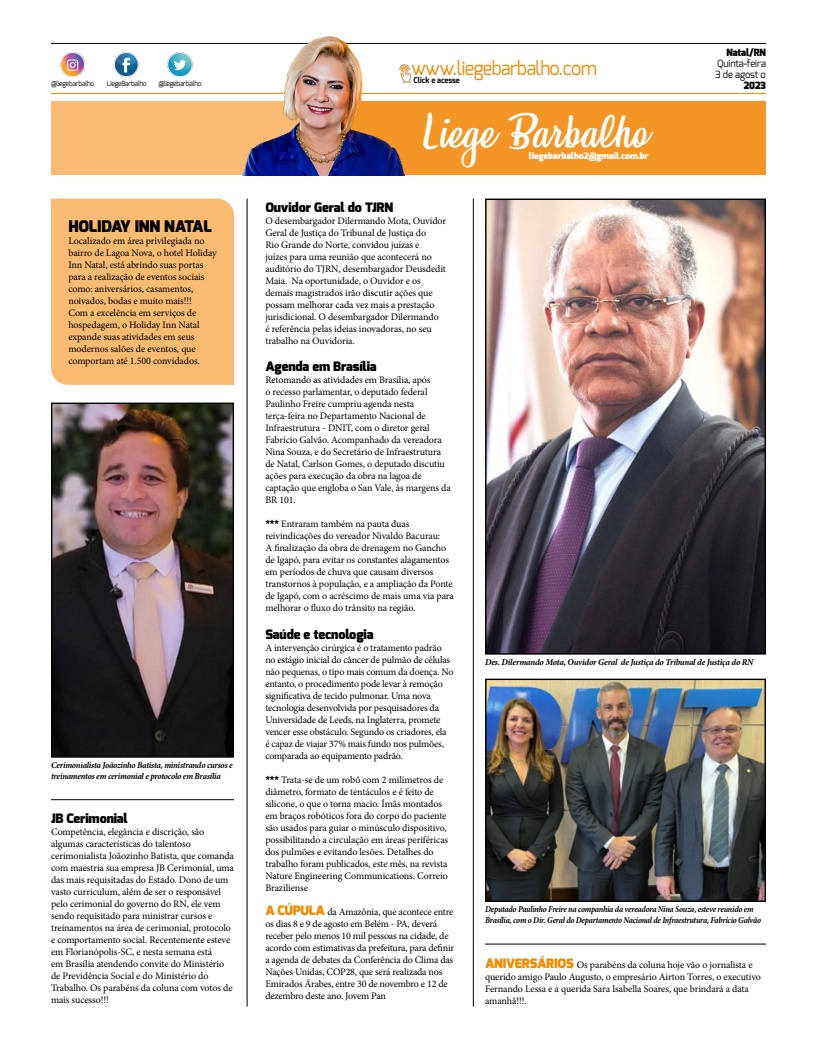
<style>
.page{position:relative;width:817px;height:1049px;background:#fff}
.page>*{position:absolute;margin:0;border:0;box-sizing:border-box;transform-origin:0 0}
.t1{font:41px "Honeymoon Personal Use";color:#fff}
.t2{font:19.1px "Exo";letter-spacing:-.03em;color:#f08a00;scale:.95 1}
.t3{font:900 16px "Exo";letter-spacing:-.01em;color:#000}
.t4{font:900 13px "Exo";letter-spacing:-.01em;color:#000}
.t5{font:10px/12px "Minion Pro";letter-spacing:-.015em;color:#000}
.t6{font:10px/11px "Exo";letter-spacing:-.01em;color:#000;scale:.95 1}
.t7{font:900 10px "Exo";letter-spacing:-.01em;color:#000;scale:.95 1}
.t8{font:italic 700 9px/10.8px "Minion Pro";letter-spacing:-.03em;color:#000;scale:.9 1}
.t9{font:italic 700 9px/10.8px "Minion Pro";letter-spacing:-.03em;color:#000;scale:.95 1}
.t10{font:italic 700 9px "Minion Pro";letter-spacing:-.03em;color:#000}
.t11{font:900 9px "Exo";letter-spacing:-.01em;color:#fff}
.t12{font:700 8px "Exo";letter-spacing:-.01em;color:#000;scale:.95 1}
.t13{font:7px "Exo";letter-spacing:-.03em;color:#000;scale:.95 1}
.s1{font-family:"Helvetica Neue LT 95 Blk"}
.s2{font-family:"Exo";font-weight:900;font-size:13px;color:#f08a00}
</style>
<div class="page">
<hr style="left:51px;top:43px;width:714px;height:1px;background:#000">
<hr style="left:51px;top:93px;width:714px;height:1px;background:#f08a00">
<img style="left:60px;top:52px;width:25px;height:24px">
<img style="left:114px;top:52px;width:25px;height:24px">
<img style="left:168px;top:52px;width:24px;height:24px">
<div style="left:51px;top:101px;width:595px;height:74px;background:#f9ba72"></div>
<div style="left:329px;top:101px;width:436px;height:74px;background:#f39626"></div>
<img style="left:217px;top:36px;width:209px;height:139px">
<img style="left:394px;top:63px;width:21px;height:21px">
<div style="left:51px;top:199px;width:183px;height:186px;background:#f9ba72"></div>
<hr style="left:247px;top:199px;width:1px;height:807px;background:#000">
<hr style="left:473px;top:199px;width:1px;height:807px;background:#000">
<hr style="left:51px;top:799px;width:183px;height:1px;background:#000">
<img style="left:53px;top:405px;width:179px;height:351px">
<div style="left:51px;top:403px;width:183px;height:355px;border:1px solid #000"></div>
<hr style="left:485px;top:944px;width:280px;height:1px;background:#000">
<img style="left:487px;top:201px;width:276px;height:452px">
<div style="left:485px;top:199px;width:280px;height:456px;border:1px solid #000"></div>
<img style="left:487px;top:681px;width:276px;height:219px">
<div style="left:485px;top:679px;width:280px;height:223px;border:1px solid #000"></div>
<p class="t13" style="left:51px;top:79px;width:47px">@liegebarbalho</p>
<p class="t13" style="left:107px;top:79px;width:43px">LiegeBarbalho</p>
<p class="t13" style="left:158px;top:79px;width:47px">@liegebarbalho</p>
<h3 class="t3" style="left:68px;top:216px;width:145px">HOLIDAY INN NATAL</h3>
<p class="t5" style="left:68px;top:234px;width:150px">Localizado em área privilegiada no bairro de Lagoa Nova, o hotel Holiday Inn Natal, está abrindo suas portas para a realização de eventos sociais como: aniversários, casamentos, noivados, bodas e muito mais!!!<br>Com a excelência em serviços de hospedagem, o Holiday Inn Natal expande suas atividades em seus modernos salões de eventos, que comportam até 1.500 convidados.</p>
<p class="t9" style="left:51px;top:759px;width:193px">Cerimonialista Joãozinho Batista, ministrando cursos e treinamentos em cerimonial e protocolo em Brasília</p>
<h3 class="t4" style="left:51px;top:810px;width:78px">JB Cerimonial</h3>
<p class="t5" style="left:51px;top:826px;width:184px">Competência, elegância e discrição, são algumas características do talentoso cerimonialista Joãozinho Batista, que comanda com maestria sua empresa JB Cerimonial, uma das mais requisitadas do Estado. Dono de um vasto curriculum, além de ser o responsável pelo cerimonial do governo do RN, ele vem sendo requisitado para ministrar cursos e treinamentos na área de cerimonial, protocolo e comportamento social. Recentemente esteve em Florianópolis-SC, e nesta semana está<br>em Brasília atendendo convite do Ministério de Previdência Social e do Ministério do Trabalho. Os parabéns da coluna com votos de mais sucesso!!!</p>
<h2 class="t2" style="left:411px;top:56px;width:197px">www.liegebarbalho.com</h2>
<p class="t12" style="left:413px;top:75px;width:50px">Click e acesse</p>
<h1 class="t1" style="left:424px;top:108px;width:225px">Liege Barbalho</h1>
<p class="t11" style="left:529px;top:150px;width:121px">liegebarbalho2@gmail.com.br</p>
<p class="t7" style="left:726px;top:46px;width:43px">Natal/RN</p>
<p class="t6" style="left:715px;top:58px;width:55px">Quinta-feira<br>3 de agost o</p>
<p class="t7" style="left:743px;top:79px;width:25px">2023</p>
<h3 class="t4" style="left:265px;top:199px;width:129px">Ouvidor Geral do TJRN</h3>
<p class="t5" style="left:265px;top:214px;width:182px">O desembargador Dilermando Mota, Ouvidor Geral de Justiça do Tribunal de Justiça do<br>Rio Grande do Norte, convidou juízas e<br>juízes para uma reunião que acontecerá no auditório do TJRN, desembargador Deusdedit Maia. Na oportunidade, o Ouvidor e os demais magistrados irão discutir ações que possam melhorar cada vez mais a prestação jurisdicional. O desembargador Dilermando<br>é referência pelas ideias inovadoras, no seu trabalho na Ouvidoria.</p>
<h3 class="t4" style="left:265px;top:358px;width:113px">Agenda em Brasília</h3>
<p class="t5" style="left:265px;top:374px;width:187px">Retomando as atividades em Brasília, após<br>o recesso parlamentar, o deputado federal Paulinho Freire cumpriu agenda nesta terça-feira no Departamento Nacional de Infraestrutura - DNIT, com o diretor geral Fabrício Galvão. Acompanhado da vereadora Nina Souza, e do Secretário de Infraestrutura de Natal, Carlson Gomes, o deputado discutiu ações para execução da obra na lagoa de captação que engloba o San Vale, às margens da BR 101.</p>
<p class="t5" style="left:265px;top:518px;width:190px"><span class="s1">***</span> Entraram também na pauta duas reivindicações do vereador Nivaldo Bacurau:<br>A finalização da obra de drenagem no Gancho de Igapó, para evitar os constantes alagamentos em períodos de chuva que causam diversos transtornos à população, e a ampliação da Ponte de Igapó, com o acréscimo de mais uma via para melhorar o fluxo do trânsito na região.</p>
<h3 class="t4" style="left:265px;top:626px;width:110px">Saúde e tecnologia</h3>
<p class="t5" style="left:265px;top:642px;width:189px">A intervenção cirúrgica é o tratamento padrão no estágio inicial do câncer de pulmão de células não pequenas, o tipo mais comum da doença. No entanto, o procedimento pode levar à remoção significativa de tecido pulmonar. Uma nova tecnologia desenvolvida por pesquisadores da Universidade de Leeds, na Inglaterra, promete vencer esse obstáculo. Segundo os criadores, ela<br>é capaz de viajar 37% mais fundo nos pulmões, comparada ao equipamento padrão.</p>
<p class="t5" style="left:265px;top:774px;width:184px"><span class="s1">***</span> Trata-se de um robô com 2 milímetros de diâmetro, formato de tentáculos e é feito de silicone, o que o torna macio. Ímãs montados em braços robóticos fora do corpo do paciente são usados para guiar o minúsculo dispositivo, possibilitando a circulação em áreas periféricas dos pulmões e evitando lesões. Detalhes do trabalho foram publicados, este mês, na revista Nature Engineering Communications. Correio Braziliense</p>
<p class="t5" style="left:265px;top:906px;width:190px"><span class="s2">A CÚPULA</span> da Amazônia, que acontece entre os dias 8 e 9 de agosto em Belém - PA, deverá receber pelo menos 10 mil pessoas na cidade, de acordo com estimativas da prefeitura, para definir a agenda de debates da Conferência do Clima das Nações Unidas, COP28, que será realizada nos Emirados Árabes, entre 30 de novembro e 12 de dezembro deste ano. Jovem Pan</p>
<p class="t10" style="left:485px;top:655px;width:270px">Des. Dilermando Mota, Ouvidor Geral de Justiça do Tribunal de Justiça do RN</p>
<p class="t8" style="left:485px;top:903px;width:308px">Deputado Paulinho Freire na companhia da vereadora Nina Souza, esteve reunido em<br>Brasília, com o Dir. Geral do Departamento Nacional de Infraestrutura, Fabrício Galvão</p>
<p class="t5" style="left:485px;top:959px;width:277px"><span class="s2">ANIVERSÁRIOS</span> Os parabéns da coluna hoje vão o jornalista e querido amigo Paulo Augusto, o empresário Airton Torres, o executivo Fernando Lessa e a querida Sara Isabella Soares, que brindará a data amanhã!!!.</p>
</div>
